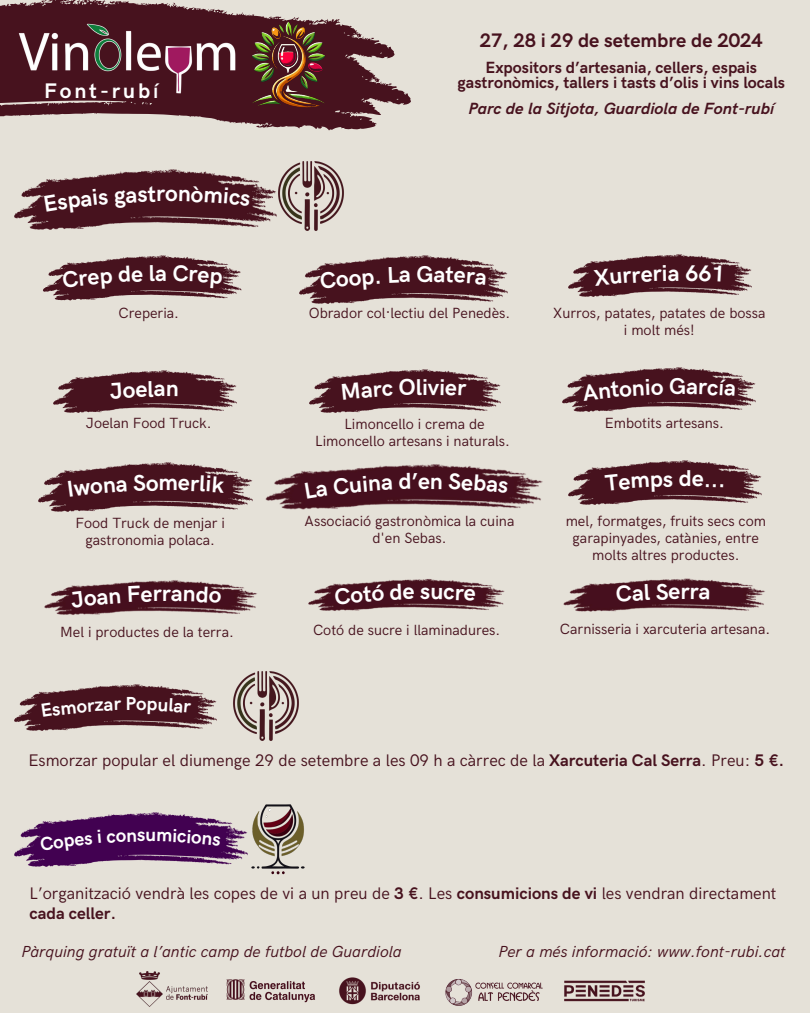
<style>
.page{position:relative;width:810px;height:1013px;background:#fff}
.page>*{position:absolute;margin:0;border:0;box-sizing:border-box;transform-origin:0 0}
.t1{font:700 22.9px "HK Grotesk";color:#fff}
.t2{font:700 21.2px "HK Grotesk";letter-spacing:.14em;color:#fff}
.t3{font:700 19.6px "HK Grotesk";color:#47121e}
.t4{font:700 18.9px "HK Grotesk";color:#fff}
.t5{font:16.8px/19.5px "HK Grotesk";color:#47121e}
.t6{font:700 16.3px/15px "HK Grotesk";color:#47121e;text-align:center}
.t7{font:italic 700 16.3px "HK Grotesk";color:#47121e}
.t8{font:italic 16px "HK Grotesk";color:#47121e}
.t9{font:14.8px/17.2px "HK Grotesk";color:#47121e;text-align:center}
.s1{font-weight:700}
</style>
<div class="page">
<div style="left:0;top:0;width:810px;height:1012px;background:#e5e1d8"></div>
<svg style="left:0;top:0;width:411px;height:130px;fill:#47121e"></svg>
<img style="left:251px;top:21px;width:75px;height:87px">
<img style="left:3px;top:23px;width:249px;height:72px">
<img style="left:136px;top:971px;width:27px;height:36px">
<img style="left:166px;top:986px;width:42px;height:14px">
<img style="left:227px;top:979px;width:88px;height:23px">
<img style="left:339px;top:977px;width:81px;height:28px">
<img style="left:445px;top:979px;width:28px;height:27px">
<img style="left:564px;top:980px;width:81px;height:22px">
<img style="left:475px;top:982px;width:68px;height:19px">
<img style="left:14px;top:169px;width:262px;height:60px">
<img style="left:299px;top:255px;width:209px;height:48px">
<img style="left:568px;top:255px;width:183px;height:42px">
<img style="left:53px;top:371px;width:183px;height:42px">
<img style="left:310px;top:369px;width:190px;height:43px">
<img style="left:563px;top:367px;width:193px;height:45px">
<img style="left:39px;top:462px;width:214px;height:50px">
<img style="left:265px;top:464px;width:278px;height:46px">
<img style="left:568px;top:460px;width:194px;height:45px">
<img style="left:44px;top:580px;width:213px;height:35px">
<img style="left:278px;top:161px;width:66px;height:70px">
<img style="left:308px;top:579px;width:197px;height:32px">
<img style="left:14px;top:684px;width:203px;height:46px">
<img style="left:233px;top:671px;width:66px;height:70px">
<img style="left:563px;top:578px;width:202px;height:34px">
<svg style="left:271px;top:871px;width:14px;height:3px"></svg>
<img style="left:251px;top:804px;width:54px;height:65px">
<img style="left:14px;top:813px;width:234px;height:53px">
<div style="left:44px;top:189px;width:64px;height:24px;background:#47121e"></div>
<svg style="left:114px;top:185px;width:52px;height:23px"></svg>
<svg style="left:179px;top:186px;width:71px;height:20px"></svg>
<svg style="left:43px;top:255px;width:199px;height:45px"></svg>
<svg style="left:320px;top:271px;width:60px;height:18px"></svg>
<svg style="left:389px;top:266px;width:21px;height:17px"></svg>
<svg style="left:434px;top:266px;width:52px;height:19px"></svg>
<div style="left:594px;top:265px;width:84px;height:21px;background:#47121e"></div>
<svg style="left:686px;top:265px;width:35px;height:17px"></svg>
<svg style="left:110px;top:380px;width:44px;height:18px"></svg>
<svg style="left:167px;top:385px;width:10px;height:11px"></svg>
<svg style="left:342px;top:382px;width:51px;height:17px"></svg>
<svg style="left:399px;top:378px;width:16px;height:17px"></svg>
<svg style="left:428px;top:379px;width:39px;height:17px"></svg>
<div style="left:582px;top:379px;width:81px;height:22px;background:#47121e"></div>
<svg style="left:687px;top:379px;width:48px;height:17px"></svg>
<svg style="left:68px;top:480px;width:59px;height:17px"></svg>
<svg style="left:133px;top:474px;width:25px;height:17px"></svg>
<svg style="left:179px;top:475px;width:46px;height:17px"></svg>
<div style="left:305px;top:475px;width:87px;height:24px;background:#460f1e"></div>
<svg style="left:399px;top:473px;width:18px;height:16px"></svg>
<svg style="left:432px;top:477px;width:10px;height:12px"></svg>
<svg style="left:449px;top:473px;width:59px;height:20px"></svg>
<svg style="left:605px;top:473px;width:68px;height:19px"></svg>
<svg style="left:692px;top:475px;width:31px;height:12px"></svg>
<svg style="left:70px;top:590px;width:51px;height:18px"></svg>
<svg style="left:128px;top:585px;width:34px;height:17px"></svg>
<svg style="left:171px;top:585px;width:50px;height:18px"></svg>
<svg style="left:334px;top:584px;width:50px;height:21px"></svg>
<svg style="left:390px;top:583px;width:24px;height:17px"></svg>
<svg style="left:432px;top:587px;width:43px;height:14px"></svg>
<svg style="left:41px;top:700px;width:80px;height:17px"></svg>
<svg style="left:137px;top:698px;width:54px;height:16px"></svg>
<svg style="left:616px;top:584px;width:34px;height:18px"></svg>
<svg style="left:656px;top:583px;width:24px;height:16px"></svg>
<svg style="left:691px;top:587px;width:18px;height:12px"></svg>
<svg style="left:40px;top:830px;width:61px;height:21px"></svg>
<svg style="left:107px;top:831px;width:38px;height:11px"></svg>
<svg style="left:157px;top:828px;width:64px;height:17px"></svg>
<h1 class="t2" style="left:44px;top:79px;width:116px">Font-rubí</h1>
<p class="t3" style="left:480px;top:30px;width:285px">27, 28 i 29 de setembre de 2024</p>
<p class="t6" style="left:458px;top:60px;width:329px">Expositors d’artesania, cellers, espais gastronòmics, tallers i tasts d’olis i vins locals</p>
<p class="t7" style="left:469px;top:99px;width:307px">Parc de la Sitjota, Guardiola de Font-rubí</p>
<p class="t1" style="left:165px;top:181px;width:14px">o</p>
<p class="t1" style="left:155px;top:260px;width:13px">a</p>
<p class="t1" style="left:416px;top:261px;width:19px">G</p>
<p class="t9" style="left:119px;top:305px;width:62px">Creperia.</p>
<p class="t9" style="left:309px;top:305px;width:203px">Obrador col·lectiu del Penedès.</p>
<p class="t9" style="left:553px;top:305px;width:214px">Xurros, patates, patates de bossa i molt més!</p>
<h1 class="t1" style="left:154px;top:376px;width:14px">a</h1>
<h1 class="t1" style="left:416px;top:374px;width:14px">li</h1>
<h1 class="t1" style="left:669px;top:373px;width:19px">G</h1>
<p class="t9" style="left:86px;top:414px;width:127px">Joelan Food Truck.</p>
<p class="t9" style="left:344px;top:416px;width:142px">Limoncello i crema de</p>
<p class="t9" style="left:605px;top:414px;width:121px">Embotits artesans.</p>
<p class="t9" style="left:315px;top:433px;width:196px">Limoncello artesans i naturals.</p>
<h1 class="t1" style="left:159px;top:469px;width:21px">m</h1>
<h1 class="t1" style="left:418px;top:468px;width:14px">e</h1>
<h1 class="t1" style="left:679px;top:466px;width:15px">d</h1>
<p class="t9" style="left:75px;top:514px;width:151px">Food Truck de menjar i gastronomia polaca.</p>
<p class="t9" style="left:566px;top:512px;width:202px">mel, formatges, fruits secs com garapinyades, catànies, entre molts altres productes.</p>
<p class="t9" style="left:305px;top:512px;width:211px">Associació gastronòmica la cuina d'en Sebas.</p>
<h1 class="t1" style="left:162px;top:580px;width:11px">r</h1>
<p class="t9" style="left:60px;top:624px;width:175px">Mel i productes de la terra.</p>
<p class="t4" style="left:126px;top:693px;width:12px">P</p>
<h1 class="t1" style="left:420px;top:578px;width:12px">s</h1>
<p class="t9" style="left:313px;top:621px;width:189px">Cotó de sucre i llaminadures.</p>
<h1 class="t1" style="left:680px;top:578px;width:11px">r</h1>
<p class="t9" style="left:560px;top:621px;width:212px">Carnisseria i xarcuteria artesana.</p>
<p class="t5" style="left:28px;top:751px;width:757px">Esmorzar popular el diumenge 29 de setembre a les 09 h a càrrec de la <span class="s1">Xarcuteria Cal Serra</span>. Preu: <span class="s1">5 €.</span></p>
<p class="t4" style="left:145px;top:824px;width:12px">u</p>
<p class="t5" style="left:30px;top:884px;width:748px">L’organització vendrà les copes de vi a un preu de <span class="s1">3 €</span>. Les <span class="s1">consumicions de vi</span> les vendran directament <span class="s1">cada celler.</span></p>
<p class="t8" style="left:21px;top:942px;width:382px">Pàrquing gratuït a l’antic camp de futbol de Guardiola</p>
<h1 class="t8" style="left:498px;top:942px;width:289px">Per a més informació: www.font-rubi.cat</h1>
</div>
